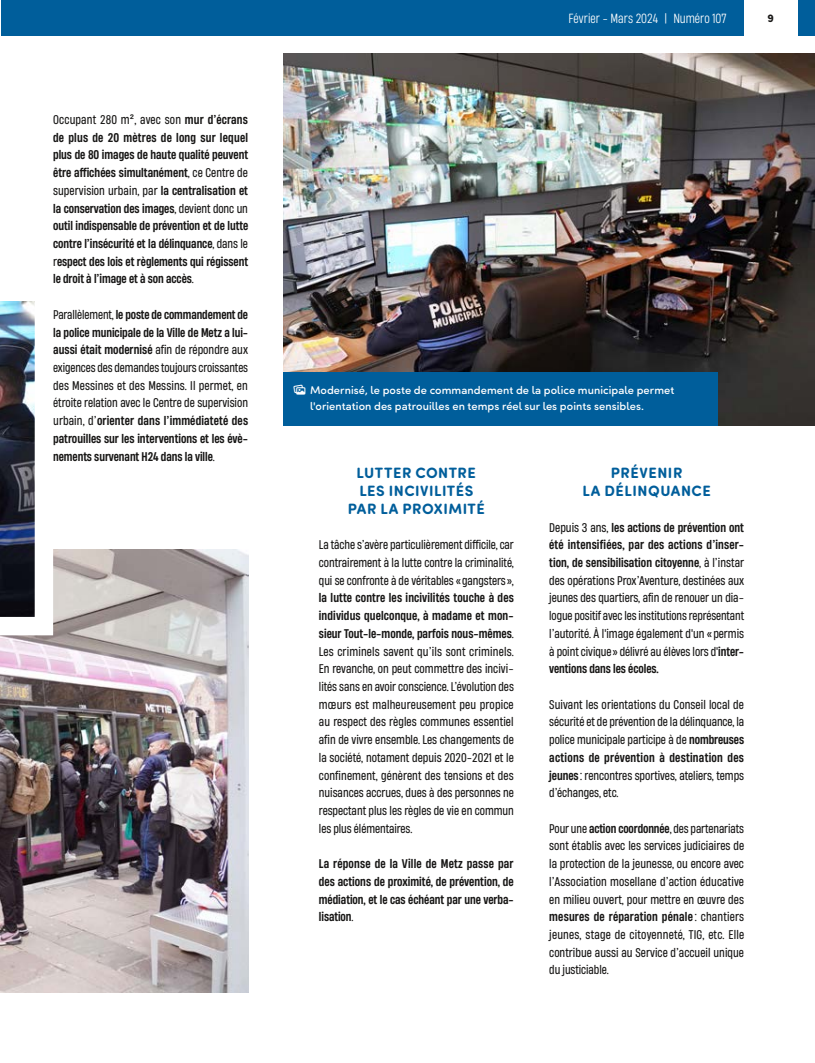
<style>
.page{position:relative;width:815px;height:1063px;background:#fff}
.page>*{position:absolute;margin:0;border:0;box-sizing:border-box;transform-origin:0 0}
.t1{font:700 15px/17.8px "Sofia Pro Soft";letter-spacing:.03em;color:#005e9b;text-align:center}
.t2{font:12.5px "Heading Now 53";color:#fff}
.Texte_courant_-_Heading{font:11.88px/17.8px "Heading Now 54";color:#181716;text-align:justify}
.Texte_courant_-_Heading-2{font:500 11.88px/17.8px "Heading Now 55";letter-spacing:-.005em;color:#181716;text-align:justify}
.t3{font:500 11.25px/16px "Sofia Pro Soft";letter-spacing:.005em;color:#fff}
.t4{font:700 11.25px "Sofia Pro Soft";color:#181716}
.s1{font-family:"Heading Now 54";font-weight:400}
.s2{font-family:"SF Pro Text";font-size:11.88px}
.s3{font-family:"Heading Now 55";font-weight:500}
</style>
<div class="page">
<div style="left:1px;top:0;width:814px;height:35px;background:#005e9b"></div>
<div style="left:744px;top:0;width:53px;height:35px;background:#fff"></div>
<img style="left:0;top:549px;width:248px;height:443px">
<svg style="left:0;top:301px;width:53px;height:334px"></svg>
<img style="left:283px;top:53px;width:532px;height:372px">
<div style="left:283px;top:372px;width:435px;height:53px;background:#005e9b"></div>
<p class="Texte_courant_-_Heading-2" style="left:53px;top:110px;width:197px"><span class="s1">Occupant 280 m², avec son</span> mur d’écrans de plus de 20 mètres de long sur lequel plus de 80 images de haute qualité peuvent être affichées simultanément<span class="s1">, ce Centre de supervision urbain, par</span> la centralisation et la conservation des images<span class="s1">, devient donc un </span>outil indispensable de prévention et de lutte contre l’insécurité et la délinquance<span class="s1">, dans le r</span>espect des lois et règlements qui régissent le droit à l’image et à son accès<span class="s1">.</span></p>
<p class="Texte_courant_-_Heading-2" style="left:53px;top:305px;width:197px"><span class="s1">Parallèlement,</span> le poste de commandement de la police municipale de la Ville de Metz a lui&shy;aussi était modernisé <span class="s1">afin de répondre aux exigences des demandes toujours croissantes des Messines et des Messins. Il permet, en étroite relation avec le Centre de supervision urbain, d’</span>orienter dans l’immédiateté des patrouilles sur les interventions et les évè&shy;nements survenant H24 dans la ville<span class="s1">.</span></p>
<p class="t2" style="left:569px;top:10px;width:159px">Février - Mars 2024 | Numéro 107</p>
<p class="t4" style="left:767px;top:10px;width:8px">9</p>
<p class="t3" style="left:310px;top:381px;width:366px;text-indent:-18px"><span class="s2">㍵</span> Modernisé, le poste de commandement de la police municipale permet l'orientation des patrouilles en temps réel sur les points sensibles.</p>
<h2 class="t1" style="left:348px;top:463px;width:139px">LUTTER CONTRE<br>LES INCIVILITÉS<br>PAR LA PROXIMITÉ</h2>
<p class="Texte_courant_-_Heading" style="left:319px;top:536px;width:197px">La tâche s’avère particulièrement difficile, car contrairement à la lutte contre la criminalité, qui se confronte à de véritables «gangsters », <span class="s3">la lutte contre les incivilités touche à des individus quelconque, à madame et mon&shy;sieur Tout-le-monde, parfois nous-mêmes</span>.<br>Les criminels savent qu’ils sont criminels.<br>En revanche, on peut commettre des incivi&shy;lités sans en avoir conscience. L’évolution des mœurs est malheureusement peu propice au respect des règles communes essentiel afin de vivre ensemble. Les changements de la société, notament depuis 2020-2021 et le confinement, génèrent des tensions et des nuisances accrues, dues à des personnes ne respectant plus les règles de vie en commun les plus élémentaires.</p>
<p class="Texte_courant_-_Heading-2" style="left:319px;top:854px;width:196px">La réponse de la Ville de Metz passe par des actions de proximité, de prévention, de médiation, et le cas échéant par une verba&shy;lisation<span class="s1">.</span></p>
<h2 class="t1" style="left:583px;top:463px;width:130px">PRÉVENIR<br>LA DÉLINQUANCE</h2>
<p class="Texte_courant_-_Heading" style="left:549px;top:518px;width:197px">Depuis 3 ans, <span class="s3">les actions de prévention ont été intensifiées, par des actions d’inser&shy;tion, de sensibilisation citoyenne</span>, à l’instar des opérations Prox’Aventure, destinées aux jeunes des quartiers, afin de renouer un dia&shy;logue positif avec les institutions représentant l’autorité. À l'image également d'un « permis à point civique » délivré au élèves lors d'<span class="s3">inter&shy;ventions dans les écoles.</span></p>
<p class="Texte_courant_-_Heading" style="left:549px;top:695px;width:196px">Suivant les orientations du Conseil local de sécurité et de prévention de la délinquance, la police municipale participe à de <span class="s3">nombreuses actions de prévention à destination des jeunes</span> : rencontres sportives, ateliers, temps d’échanges, etc.</p>
<p class="Texte_courant_-_Heading" style="left:549px;top:819px;width:197px">Pour une <span class="s3">action coordonnée</span>, des partenariats sont établis avec les services judiciaires de la protection de la jeunesse, ou encore avec l’Association mosellane d’action éducative en milieu ouvert, pour mettre en œuvre des <span class="s3">mesures de réparation pénale</span> : chantiers jeunes, stage de citoyenneté, TIG, etc. Elle contribue aussi au Service d’accueil unique du justiciable.</p>
</div>
